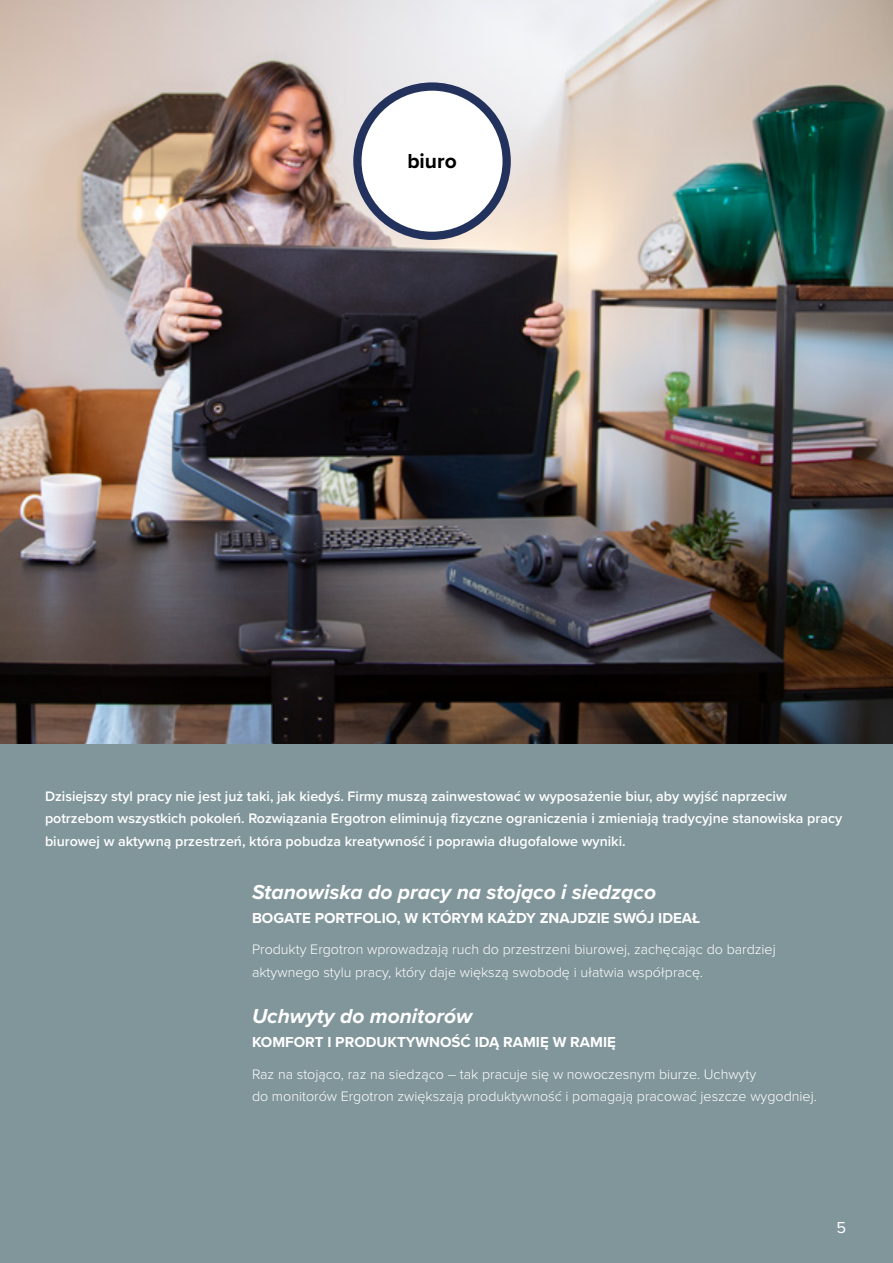
<style>
.page{position:relative;width:893px;height:1263px;background:#fff}
.page>*{position:absolute;margin:0;border:0;box-sizing:border-box;transform-origin:0 0}
.t1{font:italic 700 21px "Proxima Nova";color:#fff}
.t2{font:700 21px "Proxima Nova";color:#000}
.t3{font:16.5px "Proxima Nova";color:#fff}
.t4{font:700 15px "Proxima Nova";color:#fff}
.t5{font:600 14.25px/22.5px "Proxima Nova";color:#fff}
.t6{font:300 14.25px/22.5px "Proxima Nova";color:#fff}
</style>
<div class="page">
<div style="left:0;top:19px;width:893px;height:1244px;background:#81969b"></div>
<img style="left:0;top:0;width:893px;height:744px">
<div style="left:357px;top:87px;width:150px;height:149px;background:#fff;border-radius:50%"></div>
<div style="left:353px;top:82px;width:158px;height:158px;border:8px solid #22325c;border-radius:50%"></div>
<h1 class="t2" style="left:407px;top:145px;width:51px">biuro</h1>
<p class="t5" style="left:45px;top:784px;width:799px">Dzisiejszy styl pracy nie jest już taki, jak kiedyś. Firmy muszą zainwestować w wyposażenie biur, aby wyjść naprzeciw potrzebom wszystkich pokoleń. Rozwiązania Ergotron eliminują fizyczne ograniczenia i zmieniają tradycyjne stanowiska pracy biurowej w aktywną przestrzeń, która pobudza kreatywność i poprawia długofalowe wyniki.</p>
<h1 class="t1" style="left:252px;top:876px;width:406px">Stanowiska do pracy na stojąco i siedząco</h1>
<p class="t4" style="left:252px;top:906px;width:450px">BOGATE PORTFOLIO, W KTÓRYM KAŻDY ZNAJDZIE SWÓJ IDEAŁ</p>
<p class="t6" style="left:252px;top:937px;width:525px">Produkty Ergotron wprowadzają ruch do przestrzeni biurowej, zachęcając do bardziej aktywnego stylu pracy, który daje większą swobodę i ułatwia współpracę.</p>
<h1 class="t1" style="left:252px;top:1000px;width:222px">Uchwyty do monitorów</h1>
<p class="t4" style="left:252px;top:1031px;width:365px">KOMFORT I PRODUKTYWNOŚĆ IDĄ RAMIĘ W RAMIĘ</p>
<p class="t6" style="left:252px;top:1062px;width:566px">Raz na stojąco, raz na siedząco – tak pracuje się w nowoczesnym biurze. Uchwyty<br>do monitorów Ergotron zwiększają produktywność i pomagają pracować jeszcze wygodniej.</p>
<p class="t3" style="left:836px;top:1215px;width:11px">5</p>
</div>
